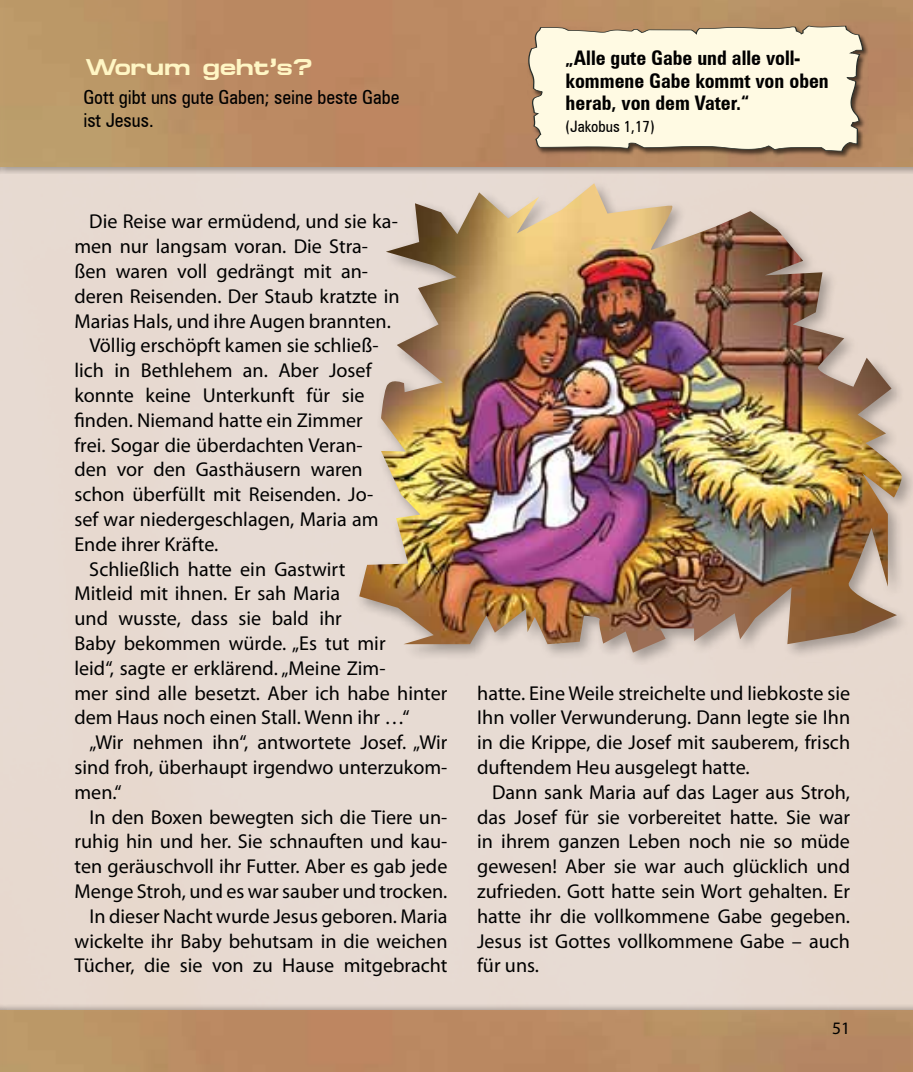
<style>
.page{position:relative;width:913px;height:1072px;background:#fff}
.page>*{position:absolute;margin:0;border:0;box-sizing:border-box;transform-origin:0 0}
.t1{font:700 22.75px "Micado";color:#fff6c4}
.t2{font:20.12px/24.8px "Myriad Pro";color:#000;text-align:justify}
.t3{font:700 condensed 20.12px/22.8px "Zurich BT";color:#000}
.t4{font:condensed 19.25px/23.1px "Zurich BT";color:#000}
.t5{font:17.5px "Myriad Pro";color:#000}
.t6{font:condensed 15.75px "Zurich BT";color:#000}
</style>
<div class="page">
<div style="left:0;top:0;width:913px;height:174px;background:#000;opacity:.3"></div>
<img style="left:0;top:0;width:913px;height:167px">
<div style="left:0;top:1002px;width:913px;height:69px;background:#000;opacity:.3"></div>
<img style="left:0;top:1010px;width:913px;height:61px">
<div style="left:527px;top:25px;width:341px;height:133px;background:#000;opacity:.6"></div>
<svg style="left:528px;top:25px;width:335px;height:127px"></svg>
<div style="left:353px;top:177px;width:560px;height:488px;background:#e7d9d0"></div>
<img style="left:359px;top:183px;width:543px;height:469px">
<p class="t1" style="left:85px;top:54px;width:229px">Worum geht’s?</p>
<p class="t4" style="left:83px;top:85px;width:318px">Gott gibt uns gute Gaben; seine beste Gabe ist Jesus.</p>
<p class="t3" style="left:566px;top:46px;width:265px">„Alle gute Gabe und alle voll&shy;kommene Gabe kommt von oben herab, von dem Vater.“</p>
<p class="t6" style="left:566px;top:117px;width:91px">(Jakobus 1,17)</p>
<p class="t2" style="left:89px;top:209px;width:310px">Die Reise war ermüdend, und sie ka-</p>
<p class="t2" style="left:74px;top:233px;width:295px">men nur langsam voran. Die Stra-</p>
<p class="t2" style="left:74px;top:258px;width:295px">ßen waren voll gedrängt mit an-</p>
<p class="t2" style="left:74px;top:283px;width:327px">deren Reisenden. Der Staub kratzte in</p>
<p class="t2" style="left:74px;top:308px;width:318px">Marias Hals, und ihre Augen brannten.</p>
<p class="t2" style="left:89px;top:333px;width:291px">Völlig erschöpft kamen sie schließ-</p>
<p class="t2" style="left:74px;top:357px;width:299px">lich in Bethlehem an. Aber Josef</p>
<p class="t2" style="left:74px;top:382px;width:292px">konnte keine Unterkunft für sie</p>
<p class="t2" style="left:74px;top:407px;width:290px">finden. Niemand hatte ein Zimmer</p>
<p class="t2" style="left:74px;top:432px;width:290px">frei. Sogar die überdachten Veran-</p>
<p class="t2" style="left:74px;top:457px;width:290px">den vor den Gasthäusern waren</p>
<p class="t2" style="left:74px;top:481px;width:300px">schon überfüllt mit Reisenden. Jo-</p>
<p class="t2" style="left:74px;top:506px;width:306px">sef war niedergeschlagen, Maria am</p>
<p class="t2" style="left:74px;top:531px;width:145px">Ende ihrer Kräfte.</p>
<p class="t2" style="left:89px;top:556px;width:257px">Schließlich hatte ein Gastwirt</p>
<p class="t2" style="left:74px;top:581px;width:267px">Mitleid mit ihnen. Er sah Maria</p>
<p class="t2" style="left:74px;top:605px;width:269px">und wusste, dass sie bald ihr</p>
<p class="t2" style="left:74px;top:630px;width:313px">Baby bekommen würde. „Es tut mir</p>
<p class="t2" style="left:74px;top:655px;width:313px">leid“, sagte er erklärend. „Meine Zim-</p>
<p class="t2" style="left:74px;top:680px;width:374px">mer sind alle besetzt. Aber ich habe hinter</p>
<p class="t2" style="left:74px;top:705px;width:336px">dem Haus noch einen Stall. Wenn ihr …“</p>
<p class="t2" style="left:89px;top:729px;width:359px">„Wir nehmen ihn“, antwortete Josef. „Wir</p>
<p class="t2" style="left:75px;top:754px;width:374px">sind froh, überhaupt irgendwo unterzukom-</p>
<p class="t2" style="left:74px;top:779px;width:49px">men.“</p>
<p class="t2" style="left:89px;top:804px;width:359px">In den Boxen bewegten sich die Tiere un-</p>
<p class="t2" style="left:74px;top:829px;width:374px">ruhig hin und her. Sie schnauften und kau-</p>
<p class="t2" style="left:75px;top:853px;width:374px">ten geräuschvoll ihr Futter. Aber es gab jede</p>
<p class="t2" style="left:75px;top:878px;width:374px">Menge Stroh, und es war sauber und trocken.</p>
<p class="t2" style="left:89px;top:903px;width:359px">In dieser Nacht wurde Jesus geboren. Maria</p>
<p class="t2" style="left:75px;top:928px;width:374px">wickelte ihr Baby behutsam in die weichen</p>
<p class="t2" style="left:75px;top:953px;width:374px">Tücher, die sie von zu Hause mitgebracht</p>
<p class="t2" style="left:477px;top:680px;width:374px">hatte. Eine Weile streichelte und liebkoste sie Ihn voller Verwunderung. Dann legte sie Ihn in die Krippe, die Josef mit sauberem, frisch duftendem Heu ausgelegt hatte.</p>
<p class="t2" style="left:477px;top:779px;width:374px;text-indent:15px">Dann sank Maria auf das Lager aus Stroh, das Josef für sie vorbereitet hatte. Sie war in ihrem ganzen Leben noch nie so müde gewesen! Aber sie war auch glücklich und zufrieden. Gott hatte sein Wort gehalten. Er hatte ihr die vollkommene Gabe gegeben.<br>Jesus ist Gottes vollkommene Gabe – auch für uns.</p>
<p class="t5" style="left:832px;top:1017px;width:19px">51</p>
</div>
